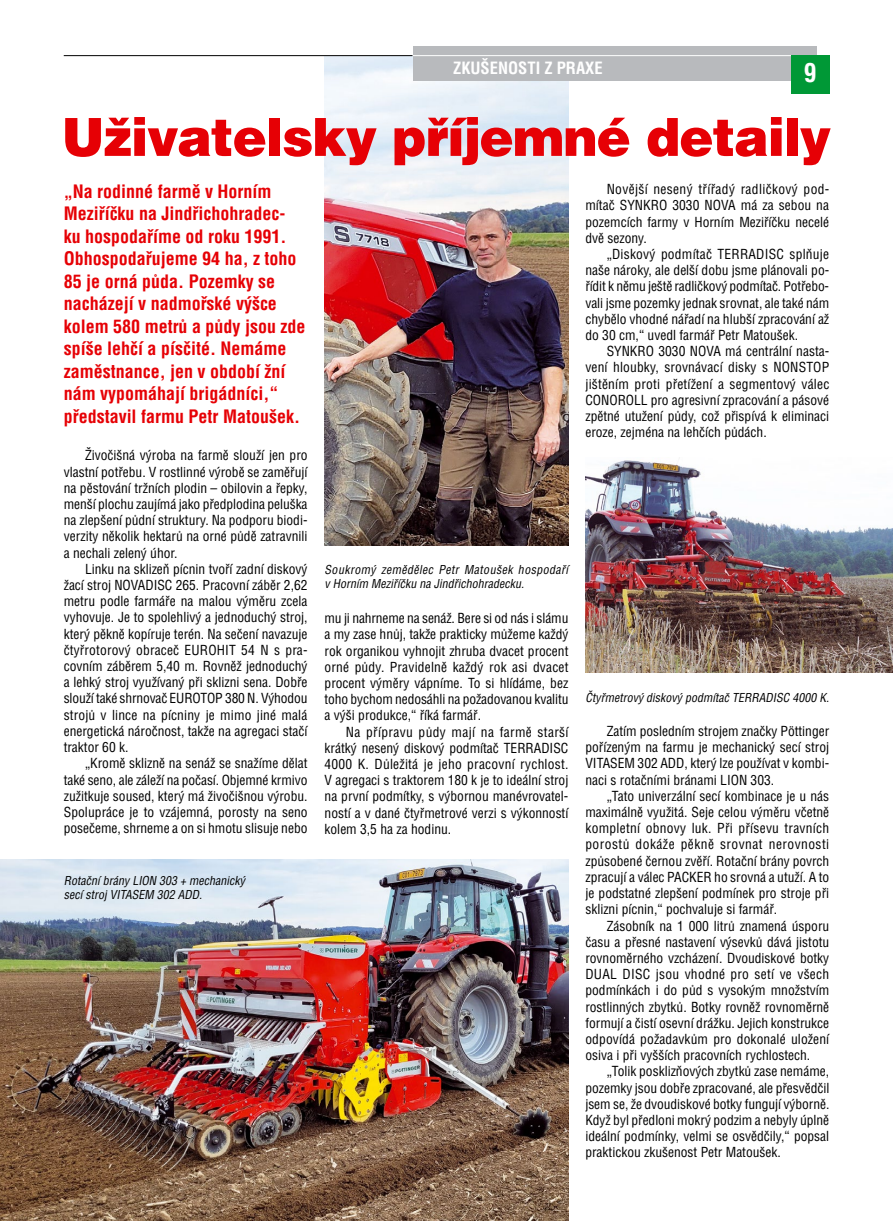
<style>
.page{position:relative;width:893px;height:1221px;background:#fff}
.page>*{position:absolute;margin:0;border:0;box-sizing:border-box;transform-origin:0 0}
.t1{font:900 52.5px "Switzerland";letter-spacing:-.02em;color:#e60005}
.t2{font:700 25.5px "Switzerland Condensed";color:#fff}
.t3{font:700 18px/22.5px "Switzerland Condensed";color:#e60005}
.t4{font:700 16.5px "Switzerland Condensed";color:#fff}
.t5{font:13.5px/16.2px "Switzerland Condensed";color:#000;text-align:justify}
.t6{font:italic 12px/14.4px "Switzerland Condensed";color:#000}
.t7{font:italic 12px/14.4px "Switzerland Condensed";letter-spacing:.03em;color:#000}
</style>
<div class="page">
<img style="left:325px;top:56px;width:243px;height:489px">
<div style="left:412px;top:47px;width:404px;height:34px;background:#b8babd"></div>
<div style="left:791px;top:55px;width:38px;height:38px;background:#009836"></div>
<hr style="left:413px;top:55px;width:378px;height:1px;background:#fff">
<hr style="left:64px;top:55px;width:348px;height:1px;background:#000">
<img style="left:585px;top:460px;width:308px;height:212px">
<img style="left:0;top:859px;width:568px;height:361px">
<p class="t4" style="left:453px;top:58px;width:151px">ZKUŠENOSTI Z PRAXE</p>
<h2 class="t2" style="left:804px;top:58px;width:14px">9</h2>
<h1 class="t1" style="left:62px;top:106px;width:771px">Uživatelsky příjemné detaily</h1>
<p class="t3" style="left:64px;top:180px;width:243px">„Na rodinné farmě v Horním<br>Meziříčku na Jindřichohradec&shy;ku hospodaříme od roku 1991.<br>Obhospodařujeme 94 ha, z toho<br>85 je orná půda. Pozemky se nacházejí v nadmořské výšce kolem 580 metrů a půdy jsou zde spíše lehčí a písčité. Nemáme zaměstnance, jen v období žní nám vypomáhají brigádníci,“ představil farmu Petr Matoušek.</p>
<p class="t5" style="left:64px;top:447px;width:245px;text-indent:21px">Živočišná výroba na farmě slouží jen pro vlastní potřebu. V rostlinné výrobě se zaměřují na pěstování tržních plodin – obilovin a řepky, menší plochu zaujímá jako předplodina peluška na zlepšení půdní struktury. Na podporu biodi&shy;verzity několik hektarů na orné půdě zatravnili a nechali zelený úhor.</p>
<p class="t5" style="left:64px;top:561px;width:245px;text-indent:21px">Linku na sklizeň pícnin tvoří zadní diskový žací stroj NOVADISC 265. Pracovní záběr 2,62 metru podle farmáře na malou výměru zcela vyhovuje. Je to spolehlivý a jednoduchý stroj, který pěkně kopíruje terén. Na sečení navazuje čtyřrotorový obraceč EUROHIT 54 N s pra&shy;covním záběrem 5,40 m. Rovněž jednoduchý a lehký stroj využívaný při sklizni sena. Dobře slouží také shrnovač EUROTOP 380 N. Výhodou strojů v lince na pícniny je mimo jiné malá energetická náročnost, takže na agregaci stačí traktor 60 k.</p>
<p class="t5" style="left:64px;top:755px;width:245px;text-indent:21px">„Kromě sklizně na senáž se snažíme dělat také seno, ale záleží na počasí. Objemné krmivo zužitkuje soused, který má živočišnou výrobu.<br>Spolupráce je to vzájemná, porosty na seno posečeme, shrneme a on si hmotu slisuje nebo</p>
<p class="t6" style="left:64px;top:873px;width:183px">Rotační brány LION 303 + mechanický secí stroj VITASEM 302 ADD.</p>
<p class="t5" style="left:585px;top:181px;width:245px;text-indent:21px">Novější nesený třířadý radličkový pod&shy;mítač SYNKRO 3030 NOVA má za sebou na pozemcích farmy v Horním Meziříčku necelé dvě sezony.</p>
<p class="t5" style="left:585px;top:246px;width:245px;text-indent:21px">„Diskový podmítač TERRADISC splňuje naše nároky, ale delší dobu jsme plánovali po&shy;řídit k němu ještě radličkový podmítač. Potřebo&shy;vali jsme pozemky jednak srovnat, ale také nám chybělo vhodné nářadí na hlubší zpracování až do 30 cm,“ uvedl farmář Petr Matoušek.</p>
<p class="t5" style="left:585px;top:343px;width:245px;text-indent:21px">SYNKRO 3030 NOVA má centrální nasta&shy;vení hloubky, srovnávací disky s NONSTOP jištěním proti přetížení a segmentový válec CONOROLL pro agresivní zpracování a pásové zpětné utužení půdy, což přispívá k eliminaci eroze, zejména na lehčích půdách.</p>
<p class="t7" style="left:325px;top:562px;width:245px">Soukromý zemědělec Petr Matoušek hospodaří v Horním Meziříčku na Jindřichohradecku.</p>
<p class="t5" style="left:325px;top:610px;width:245px">mu ji nahrneme na senáž. Bere si od nás i slámu a my zase hnůj, takže prakticky můžeme každý rok organikou vyhnojit zhruba dvacet procent orné půdy. Pravidelně každý rok asi dvacet procent výměry vápníme. To si hlídáme, bez toho bychom nedosáhli na požadovanou kvalitu a výši produkce,“ říká farmář.</p>
<p class="t5" style="left:325px;top:723px;width:245px;text-indent:21px">Na přípravu půdy mají na farmě starší krátký nesený diskový podmítač TERRADISC 4000 K. Důležitá je jeho pracovní rychlost.<br>V agregaci s traktorem 180 k je to ideální stroj na první podmítky, s výbornou manévrovatel&shy;ností a v dané čtyřmetrové verzi s výkonností kolem 3,5 ha za hodinu.</p>
<p class="t6" style="left:585px;top:690px;width:245px">Čtyřmetrový diskový podmítač TERRADISC 4000 K.</p>
<p class="t5" style="left:585px;top:723px;width:245px;text-indent:21px">Zatím posledním strojem značky Pöttinger pořízeným na farmu je mechanický secí stroj VITASEM 302 ADD, který lze používat v kombi&shy;naci s rotačními bránami LION 303.</p>
<p class="t5" style="left:585px;top:787px;width:245px;text-indent:21px">„Tato univerzální secí kombinace je u nás maximálně využitá. Seje celou výměru včetně kompletní obnovy luk. Při přísevu travních porostů dokáže pěkně srovnat nerovnosti způsobené černou zvěří. Rotační brány povrch zpracují a válec PACKER ho srovná a utuží. A to je podstatné zlepšení podmínek pro stroje při sklizni pícnin,“ pochvaluje si farmář.</p>
<p class="t5" style="left:585px;top:917px;width:245px;text-indent:21px">Zásobník na 1 000 litrů znamená úsporu času a přesné nastavení výsevků dává jistotu rovnoměrného vzcházení. Dvoudiskové botky DUAL DISC jsou vhodné pro setí ve všech podmínkách i do půd s vysokým množstvím rostlinných zbytků. Botky rovněž rovnoměrně formují a čistí osevní drážku. Jejich konstrukce odpovídá požadavkům pro dokonalé uložení osiva i při vyšších pracovních rychlostech.</p>
<p class="t5" style="left:585px;top:1063px;width:245px;text-indent:21px">„Tolik posklizňových zbytků zase nemáme, pozemky jsou dobře zpracované, ale přesvědčil jsem se, že dvoudiskové botky fungují výborně.<br>Když byl předloni mokrý podzim a nebyly úplně ideální podmínky, velmi se osvědčily,“ popsal praktickou zkušenost Petr Matoušek.</p>
</div>
